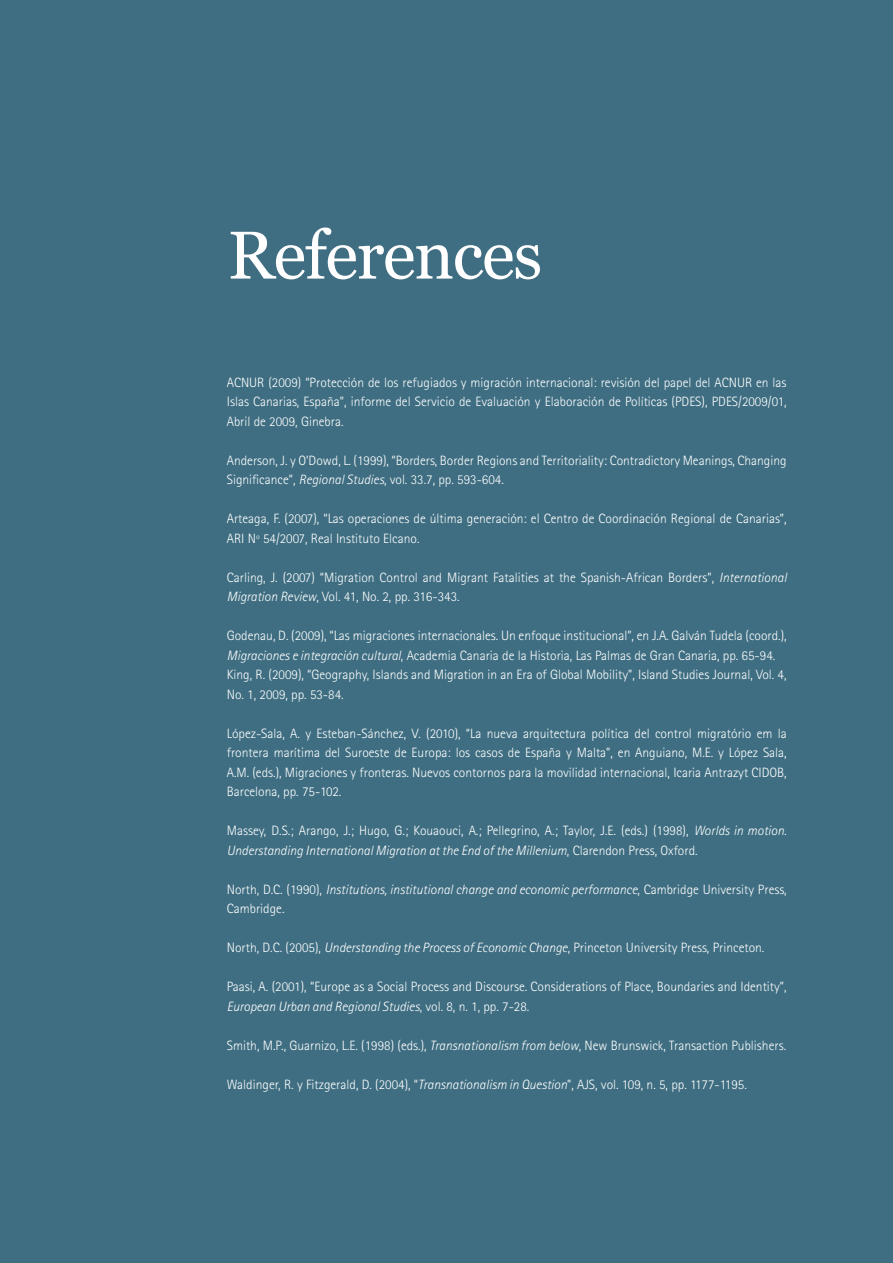
<style>
.page{position:relative;width:893px;height:1263px;background:#3f6e82}
.page>*{position:absolute;margin:0;border:0;box-sizing:border-box;transform-origin:0 0}
.t1{font:67.5px "Georgia";letter-spacing:-.02em;color:#fff}
.t2{font:300 13.5px/19.5px "Rotis Sans Serif";color:#fff}
.t3{font:italic 300 13.5px/19.5px "Rotis Sans Serif";color:#fff}
.s1{font-style:italic}
.s2{font-style:normal}
</style>
<div class="page">
<h1 class="t1" style="left:227px;top:214px;width:316px">References</h1>
<p class="t2" style="left:227px;top:372px;width:561px;text-align:justify">ACNUR (2009) “Protección de los refugiados y migración internacional: revisión del papel del ACNUR en las Islas Canarias, España”, informe del Servicio de Evaluación y Elaboración de Políticas (PDES), PDES/2009/01, Abril de 2009, Ginebra.</p>
<p class="t2" style="left:227px;top:450px;width:561px">Anderson, J. y O’Dowd, L. (1999), “Borders, Border Regions and Territoriality: Contradictory Meanings, Changing<br>Significance”, <span class="s1">Regional Studies</span>, vol. 33.7, pp. 593-604.</p>
<p class="t2" style="left:227px;top:509px;width:561px">Arteaga, F. (2007), “Las operaciones de última generación: el Centro de Coordinación Regional de Canarias”,<br>ARI Nº 54/2007, Real Instituto Elcano.</p>
<p class="t2" style="left:227px;top:567px;width:561px">Carling, J. (2007) “Migration Control and Migrant Fatalities at the Spanish-African Borders”, <span class="s1">International<br>Migration Review</span>, Vol. 41, No. 2, pp. 316-343.</p>
<p class="t2" style="left:227px;top:626px;width:561px">Godenau, D. (2009), “Las migraciones internacionales. Un enfoque institucional”, en J.A. Galván Tudela (coord.), <span class="s1">Migraciones e integración cultural</span>, Academia Canaria de la Historia, Las Palmas de Gran Canaria, pp. 65-94.<br>King, R. (2009), “Geography, Islands and Migration in an Era of Global Mobility”, Island Studies Journal, Vol. 4, No. 1, 2009, pp. 53-84.</p>
<p class="t2" style="left:227px;top:723px;width:561px;text-align:justify">López-Sala, A. y Esteban-Sánchez, V. (2010), “La nueva arquitectura política del control migratório em la frontera marítima del Suroeste de Europa: los casos de España y Malta”, en Anguiano, M.E. y López Sala, A.M. (eds.), Migraciones y fronteras. Nuevos contornos para la movilidad internacional, Icaria Antrazyt CIDOB, Barcelona, pp. 75-102.</p>
<p class="t2" style="left:227px;top:821px;width:561px">Massey, D.S.; Arango, J.; Hugo, G.; Kouaouci, A.; Pellegrino, A.; Taylor, J.E. (eds.) (1998), <span class="s1">Worlds in motion.<br>Understanding International Migration at the End of the Millenium</span>, Clarendon Press, Oxford.</p>
<p class="t3" style="left:227px;top:879px;width:561px"><span class="s2">North, D.C. (1990),</span> Institutions, institutional change and economic performance<span class="s2">, Cambridge University Press,<br>Cambridge.</span></p>
<p class="t2" style="left:227px;top:938px;width:539px">North, D.C. (2005), <span class="s1">Understanding the Process of Economic Change</span>, Princeton University Press, Princeton.</p>
<p class="t2" style="left:227px;top:977px;width:561px">Paasi, A. (2001), “Europe as a Social Process and Discourse. Considerations of Place, Boundaries and Identity”,<br><span class="s1">European Urban and Regional Studies</span>, vol. 8, n. 1, pp. 7-28.</p>
<p class="t2" style="left:227px;top:1035px;width:561px">Smith, M.P., Guarnizo, L.E. (1998) (eds.), <span class="s1">Transnationalism from below</span>, New Brunswick, Transaction Publishers.</p>
<p class="t2" style="left:227px;top:1074px;width:522px">Waldinger, R. y Fitzgerald, D. (2004), “<span class="s1">Transnationalism in Question</span>”, AJS, vol. 109, n. 5, pp. 1177-1195.</p>
</div>
